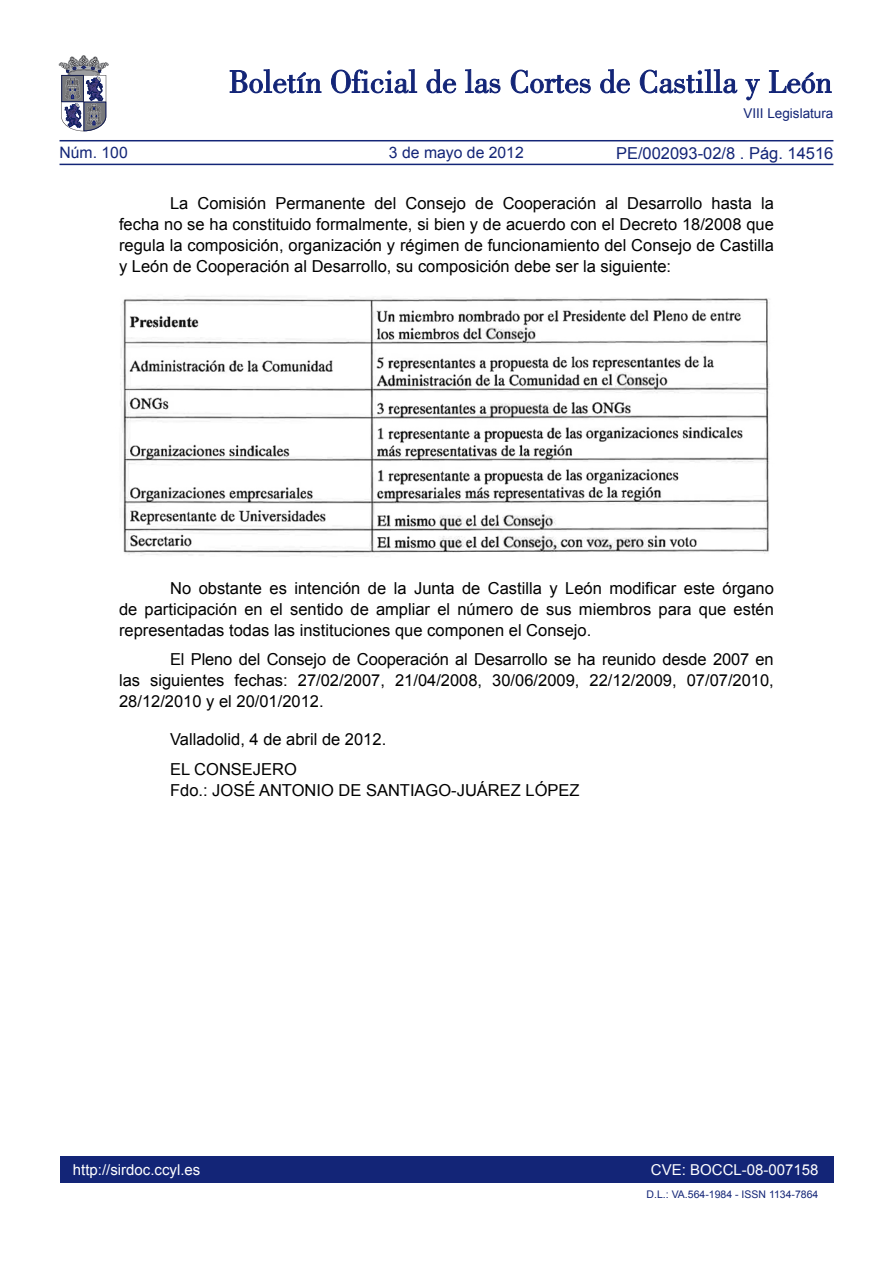
<style>
.page{position:relative;width:893px;height:1263px;background:#fff}
.page>*{position:absolute;margin:0;border:0;box-sizing:border-box;transform-origin:0 0}
.TEXTO_NORMAL{font:16.5px/21px "Arial";color:#000;text-align:justify}
.t1{font:16.5px "Arial";color:#132577}
.t2{font:15.75px "Arial";color:#132577}
.t3{font:15px "Arial";color:#fff}
.t4{font:13.5px "Arial";color:#132577}
.TEXTO_NORMAL-2{font:10.5px "Arial";color:#132577}
</style>
<div class="page">
<div style="left:60px;top:1157px;width:773px;height:26px;background:#132577"></div>
<hr style="left:60px;top:164px;width:773px;height:1px;background:#132577">
<hr style="left:60px;top:140px;width:773px;height:1px;background:#132577">
<svg style="left:230px;top:69px;width:91px;height:24px"></svg>
<svg style="left:331px;top:69px;width:86px;height:24px"></svg>
<svg style="left:426px;top:69px;width:30px;height:24px"></svg>
<svg style="left:465px;top:69px;width:35px;height:24px"></svg>
<svg style="left:511px;top:70px;width:80px;height:23px"></svg>
<svg style="left:600px;top:69px;width:30px;height:24px"></svg>
<svg style="left:640px;top:69px;width:97px;height:24px"></svg>
<svg style="left:745px;top:79px;width:15px;height:21px"></svg>
<svg style="left:769px;top:70px;width:62px;height:23px"></svg>
<svg style="left:59px;top:55px;width:49px;height:76px"></svg>
<img style="left:120px;top:296px;width:650px;height:261px">
<p class="t4" style="left:743px;top:105px;width:92px">VIII Legislatura</p>
<p class="t1" style="left:616px;top:142px;width:219px">PE/002093-02/8 . Pág. 14516</p>
<p class="TEXTO_NORMAL" style="left:119px;top:193px;width:656px;text-indent:51px">La Comisión Permanente del Consejo de Cooperación al Desarrollo hasta la fecha no se ha constituido formalmente, si bien y de acuerdo con el Decreto 18/2008 que regula la composición, organización y régimen de funcionamiento del Consejo de Castilla y León de Cooperación al Desarrollo, su composición debe ser la siguiente:</p>
<p class="t2" style="left:60px;top:142px;width:70px">Núm. 100</p>
<p class="t2" style="left:389px;top:142px;width:136px">3 de mayo de 2012</p>
<p class="TEXTO_NORMAL" style="left:119px;top:577px;width:656px;text-indent:51px">No obstante es intención de la Junta de Castilla y León modificar este órgano de participación en el sentido de ampliar el número de sus miembros para que estén representadas todas las instituciones que componen el Consejo.</p>
<p class="TEXTO_NORMAL" style="left:119px;top:649px;width:656px;text-indent:51px">El Pleno del Consejo de Cooperación al Desarrollo se ha reunido desde 2007 en las siguientes fechas: 27/02/2007, 21/04/2008, 30/06/2009, 22/12/2009, 07/07/2010, 28/12/2010 y el 20/01/2012.</p>
<p class="TEXTO_NORMAL" style="left:170px;top:729px;width:218px">Valladolid, 4 de abril de 2012.</p>
<p class="TEXTO_NORMAL" style="left:170px;top:758px;width:128px">EL CONSEJERO</p>
<p class="TEXTO_NORMAL" style="left:170px;top:779px;width:411px">Fdo.: JOSÉ ANTONIO DE SANTIAGO-JUÁREZ LÓPEZ</p>
<p class="t3" style="left:73px;top:1159px;width:129px">http://sirdoc.ccyl.es</p>
<p class="t3" style="left:651px;top:1159px;width:169px">CVE: BOCCL-08-007158</p>
<p class="TEXTO_NORMAL-2" style="left:647px;top:1188px;width:173px">D.L.: VA.564-1984 - ISSN 1134-7864</p>
</div>
